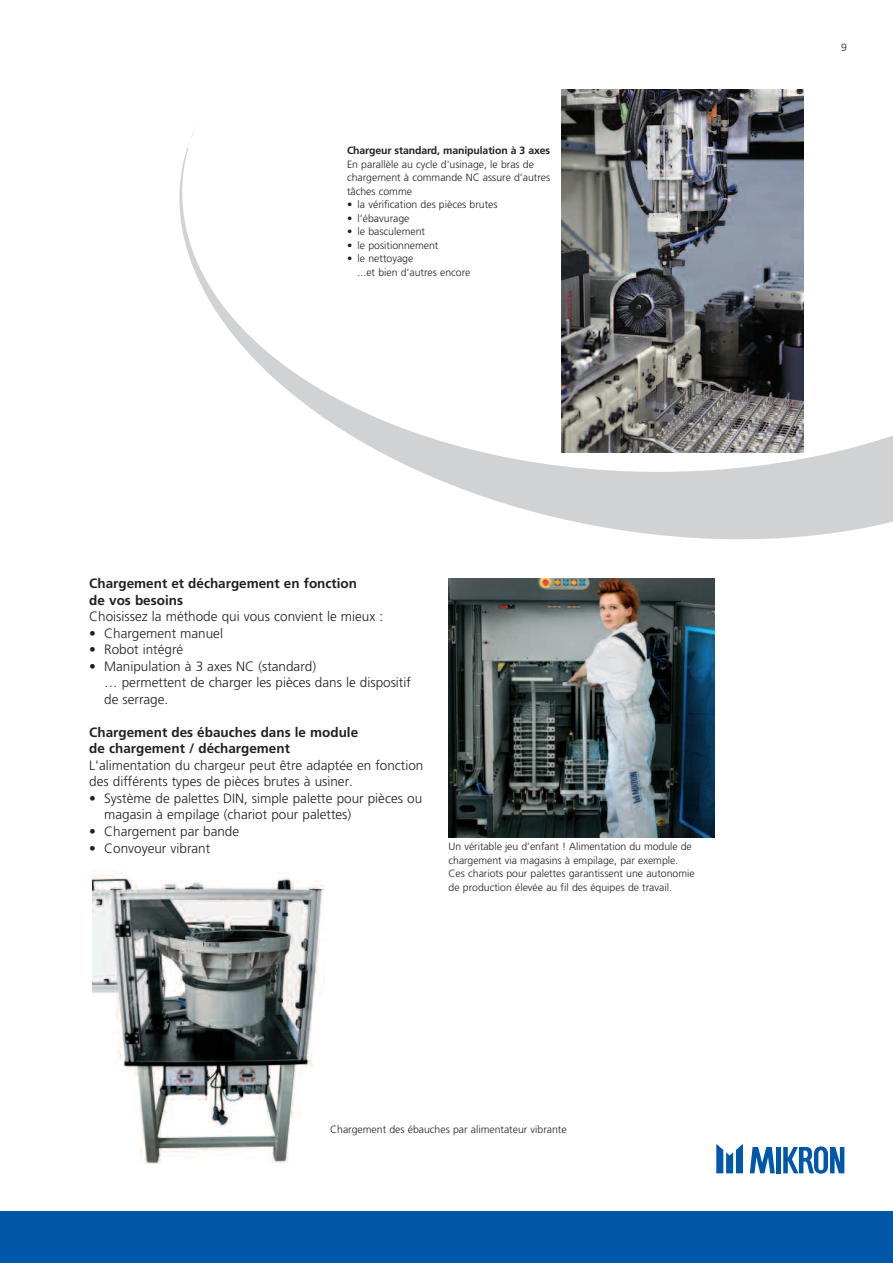
<style>
.page{position:relative;width:893px;height:1263px;background:#fff}
.page>*{position:absolute;margin:0;border:0;box-sizing:border-box;transform-origin:0 0}
.t1{font:300 13.5px/16.5px "Frutiger LT Std";color:#231f20}
.t2{font:700 13.5px/16.5px "Frutiger LT Std";color:#231f20}
.t3{font:300 10.5px/13.5px "Frutiger LT Std";color:#231f20}
.t4{font:700 10.5px "Frutiger LT Std";letter-spacing:-.01em;color:#231f20}
</style>
<div class="page">
<svg style="left:179px;top:170px;width:714px;height:370px"></svg>
<svg style="left:182px;top:129px;width:711px;height:343px"></svg>
<div style="left:1px;top:1211px;width:892px;height:52px;background:#0157a8"></div>
<svg style="left:716px;top:1144px;width:27px;height:29px"></svg>
<svg style="left:750px;top:1147px;width:25px;height:26px"></svg>
<hr style="left:776px;top:1147px;width:4px;height:26px;background:#0157a8">
<svg style="left:783px;top:1146px;width:61px;height:28px"></svg>
<img style="left:93px;top:872px;width:232px;height:291px">
<img style="left:449px;top:578px;width:265px;height:259px">
<img style="left:561px;top:89px;width:243px;height:364px">
<div style="left:0;top:1211px;width:12px;height:52px;background:#0157a8"></div>
<p class="t4" style="left:347px;top:146px;width:205px">Chargeur standard, manipulation à 3 axes</p>
<p class="t3" style="left:347px;top:158px;width:205px">En parallèle au cycle d'usinage, le bras de chargement à commande NC assure d’autres tâches comme</p>
<p class="t3" style="left:347px;top:199px;width:152px">• la vérification des pièces brutes</p>
<p class="t3" style="left:347px;top:212px;width:64px">• l’ébavurage</p>
<p class="t3" style="left:347px;top:226px;width:79px">• le basculement</p>
<p class="t3" style="left:347px;top:239px;width:93px">• le positionnement</p>
<p class="t3" style="left:358px;top:253px;width:114px;text-indent:-11px">• le nettoyage<br>...et bien d’autres encore</p>
<p class="t2" style="left:89px;top:576px;width:269px">Chargement et déchargement en fonction de vos besoins</p>
<p class="t1" style="left:89px;top:609px;width:295px">Choisissez la méthode qui vous convient le mieux :</p>
<p class="t1" style="left:89px;top:626px;width:135px">• Chargement manuel</p>
<p class="t1" style="left:89px;top:642px;width:96px">• Robot intégré</p>
<p class="t1" style="left:104px;top:659px;width:308px;text-indent:-15px">• Manipulation à 3 axes NC (standard)<br>… permettent de charger les pièces dans le dispositif de serrage.</p>
<p class="t2" style="left:89px;top:725px;width:270px">Chargement des ébauches dans le module de chargement / déchargement</p>
<p class="t1" style="left:89px;top:758px;width:336px">L'alimentation du chargeur peut être adaptée en fonction des différents types de pièces brutes à usiner.</p>
<p class="t1" style="left:104px;top:791px;width:319px;text-indent:-15px">• Système de palettes DIN, simple palette pour pièces ou magasin à empilage (chariot pour palettes)</p>
<p class="t1" style="left:89px;top:824px;width:151px">• Chargement par bande</p>
<p class="t1" style="left:89px;top:840px;width:122px">• Convoyeur vibrant</p>
<p class="t3" style="left:449px;top:840px;width:248px">Un véritable jeu d’enfant ! Alimentation du module de chargement via magasins à empilage, par exemple.<br>Ces chariots pour palettes garantissent une autonomie de production élevée au fil des équipes de travail.</p>
<p class="t3" style="left:330px;top:1123px;width:238px">Chargement des ébauches par alimentateur vibrante</p>
<p class="t3" style="left:841px;top:42px;width:7px">9</p>
</div>
